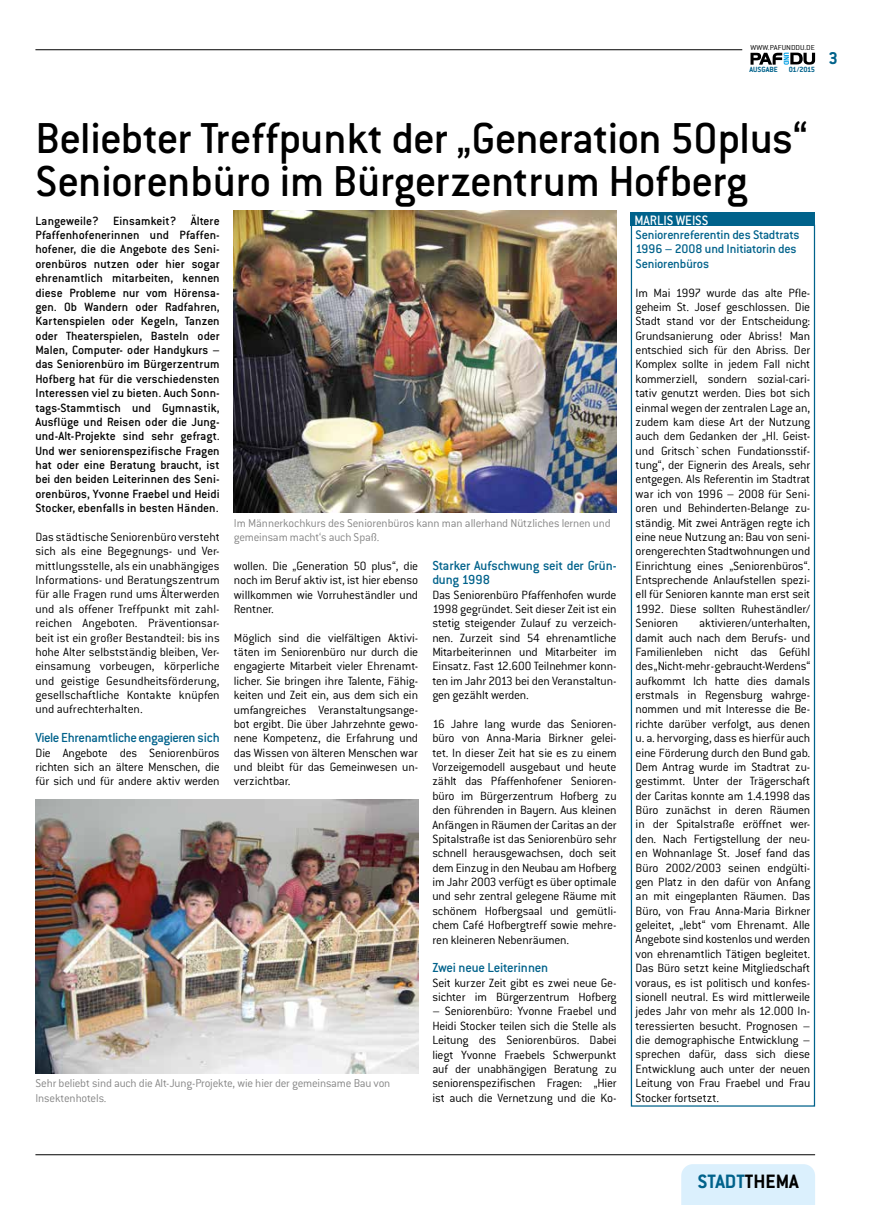
<style>
.page{position:relative;width:886px;height:1205px;background:#fff}
.page>*{position:absolute;margin:0;border:0;box-sizing:border-box;transform-origin:0 0}
.t1{font:500 47.5px/43.1px "Conduit ITC Std";letter-spacing:-.015em;color:#000}
.t2{font:700 21.25px "Conduit ITC Std";color:#00628b}
.t3{font:700 18.75px "Conduit ITC Std";color:#00628b}
.t4{font:500 15px "Conduit ITC Std";color:#fff;scale:.95 1}
.t5{font:500 14.38px/14.4px "Conduit ITC Std";letter-spacing:-.015em;color:#00628b}
.t6{font:500 13.75px/14.4px "Conduit ITC Std";letter-spacing:-.015em;color:#00628b}
.t7{font:300 13.12px/14.4px "Conduit ITC Std";letter-spacing:-.015em;color:#000;text-align:justify}
.t8{font:500 13.12px/14.4px "Conduit ITC Std";letter-spacing:-.005em;color:#000;text-align:justify}
.t9{font:300 12.5px/14.4px "Conduit ITC Std";letter-spacing:-.015em;color:#878787}
.t10{font:700 8.25px "Conduit ITC Std";letter-spacing:-.005em;color:#00628b}
.t11{font:300 7.88px "Conduit ITC Std";letter-spacing:.01em;color:#000;scale:1.1 1}
.s1{color:#000}
</style>
<div class="page">
<svg style="left:750px;top:53px;width:65px;height:12px"></svg>
<div style="left:681px;top:1164px;width:134px;height:41px;background:#dbf0fd"></div>
<hr style="left:35px;top:1154px;width:780px;height:1px;background:#000">
<hr style="left:35px;top:50px;width:707px;height:1px;background:#000">
<img style="left:234px;top:210px;width:383px;height:302px">
<img style="left:35px;top:800px;width:383px;height:273px">
<div style="left:631px;top:225px;width:184px;height:881px;border:1px solid #00628b"></div>
<div style="left:631px;top:213px;width:184px;height:13px;background:#00628b"></div>
<p class="t11" style="left:750px;top:42px;width:60px">WWW.PAFUNDDU.DE</p>
<p class="t10" style="left:749px;top:65px;width:30px">AUSGABE</p>
<p class="t10" style="left:789px;top:65px;width:28px">01/2015</p>
<h3 class="t3" style="left:828px;top:47px;width:11px">3</h3>
<h1 class="t1" style="left:35px;top:115px;width:774px">Beliebter Treffpunkt der „Generation 50plus“<br>Seniorenbüro im Bürgerzentrum Hofberg</h1>
<p class="t8" style="left:35px;top:213px;width:186px">Langeweile? Einsamkeit? Ältere Pfaffenhofenerinnen und Pfaffen&shy;hofener, die die Angebote des Seni&shy;orenbüros nutzen oder hier sogar ehrenamtlich mitarbeiten, kennen diese Probleme nur vom Hörensa&shy;gen. Ob Wandern oder Radfahren, Kartenspielen oder Kegeln, Tanzen oder Theaterspielen, Basteln oder Malen, Computer- oder Handykurs – das Seniorenbüro im Bürgerzentrum Hofberg hat für die verschiedensten Interessen viel zu bieten. Auch Sonn&shy;tags-Stammtisch und Gymnastik, Ausflüge und Reisen oder die Jung&shy;und-Alt-Projekte sind sehr gefragt.<br>Und wer seniorenspezifische Fragen hat oder eine Beratung braucht, ist bei den beiden Leiterinnen des Seni&shy;orenbüros, Yvonne Fraebel und Heidi Stocker, ebenfalls in besten Händen.</p>
<p class="t7" style="left:35px;top:529px;width:186px">Das städtische Seniorenbüro versteht sich als eine Begegnungs- und Ver&shy;mittlungsstelle, als ein unabhängiges Informations- und Beratungszentrum für alle Fragen rund ums Älterwerden und als offener Treffpunkt mit zahl&shy;reichen Angeboten. Präventionsar&shy;beit ist ein großer Bestandteil: bis ins hohe Alter selbstständig bleiben, Ver&shy;einsamung vorbeugen, körperliche und geistige Gesundheitsförderung, gesellschaftliche Kontakte knüpfen und aufrechterhalten.</p>
<p class="t5" style="left:35px;top:730px;width:186px">Viele Ehrenamtliche engagieren sich</p>
<p class="t7" style="left:35px;top:745px;width:186px">Die Angebote des Seniorenbüros richten sich an ältere Menschen, die für sich und für andere aktiv werden</p>
<p class="t9" style="left:234px;top:515px;width:378px">Im Männerkochkurs des Seniorenbüros kann man allerhand Nützliches lernen und gemeinsam macht‘s auch Spaß.</p>
<p class="t5" style="left:432px;top:558px;width:186px">Starker Aufschwung seit der Grün&shy;dung 1998</p>
<p class="t7" style="left:432px;top:587px;width:186px">Das Seniorenbüro Pfaffenhofen wurde 1998 gegründet. Seit dieser Zeit ist ein stetig steigender Zulauf zu verzeich&shy;nen. Zurzeit sind 54 ehrenamtliche Mitarbeiterinnen und Mitarbeiter im Einsatz. Fast 12.600 Teilnehmer konn&shy;ten im Jahr 2013 bei den Veranstaltun&shy;gen gezählt werden.</p>
<p class="t7" style="left:432px;top:716px;width:186px">16 Jahre lang wurde das Senioren&shy;büro von Anna-Maria Birkner gelei&shy;tet. In dieser Zeit hat sie es zu einem Vorzeigemodell ausgebaut und heute zählt das Pfaffenhofener Senioren&shy;büro im Bürgerzentrum Hofberg zu den führenden in Bayern. Aus kleinen Anfängen in Räumen der Caritas an der Spitalstraße ist das Seniorenbüro sehr schnell herausgewachsen, doch seit dem Einzug in den Neubau am Hofberg im Jahr 2003 verfügt es über optimale und sehr zentral gelegene Räume mit schönem Hofbergsaal und gemütli&shy;chem Café Hofbergtreff sowie mehre&shy;ren kleineren Nebenräumen.</p>
<p class="t5" style="left:432px;top:960px;width:117px">Zwei neue Leiterinnen</p>
<p class="t7" style="left:432px;top:975px;width:186px">Seit kurzer Zeit gibt es zwei neue Ge&shy;sichter im Bürgerzentrum Hofberg</p>
<p class="t7" style="left:432px;top:1004px;width:186px">– Seniorenbüro: Yvonne Fraebel und Heidi Stocker teilen sich die Stelle als Leitung des Seniorenbüros. Dabei liegt Yvonne Fraebels Schwerpunkt auf der unabhängigen Beratung zu seniorenspezifischen Fragen: „Hier ist auch die Vernetzung und die Ko-</p>
<p class="t7" style="left:234px;top:558px;width:186px">wollen. Die „Generation 50 plus“, die noch im Beruf aktiv ist, ist hier ebenso willkommen wie Vorruheständler und Rentner.</p>
<p class="t7" style="left:234px;top:630px;width:186px">Möglich sind die vielfältigen Aktivi&shy;täten im Seniorenbüro nur durch die engagierte Mitarbeit vieler Ehrenamt&shy;licher. Sie bringen ihre Talente, Fähig&shy;keiten und Zeit ein, aus dem sich ein umfangreiches Veranstaltungsange&shy;bot ergibt. Die über Jahrzehnte gewo&shy;nene Kompetenz, die Erfahrung und das Wissen von älteren Menschen war und bleibt für das Gemeinwesen un&shy;verzichtbar.</p>
<p class="t9" style="left:35px;top:1076px;width:356px">Sehr beliebt sind auch die Alt-Jung-Projekte, wie hier der gemeinsame Bau von<br>Insektenhotels.</p>
<p class="t4" style="left:634px;top:211px;width:80px">MARLIS WEISS</p>
<p class="t6" style="left:636px;top:227px;width:166px">Seniorenreferentin des Stadtrats<br>1996 – 2008 und Initiatorin des<br>Seniorenbüros</p>
<p class="t7" style="left:636px;top:285px;width:176px">Im Mai 1997 wurde das alte Pfle&shy;geheim St. Josef geschlossen. Die Stadt stand vor der Entscheidung:<br>Grundsanierung oder Abriss! Man entschied sich für den Abriss. Der Komplex sollte in jedem Fall nicht kommerziell, sondern sozial-cari&shy;tativ genutzt werden. Dies bot sich einmal wegen der zentralen Lage an, zudem kam diese Art der Nutzung auch dem Gedanken der „Hl. Geist&shy;und Gritsch`schen Fundationsstif&shy;tung“, der Eignerin des Areals, sehr entgegen. Als Referentin im Stadtrat war ich von 1996 – 2008 für Seni&shy;oren und Behinderten-Belange zu&shy;ständig. Mit zwei Anträgen regte ich eine neue Nutzung an: Bau von seni&shy;orengerechten Stadtwohnungen und Einrichtung eines „Seniorenbüros“.<br>Entsprechende Anlaufstellen spezi&shy;ell für Senioren kannte man erst seit 1992. Diese sollten Ruheständler/ Senioren</p>
<p class="t7" style="left:636px;top:615px;width:176px;text-indent:63px">aktivieren/unterhalten, damit auch nach dem Berufs- und Familienleben nicht das Gefühl des „Nicht-mehr - gebraucht-Werdens“ aufkommt Ich hatte dies damals erstmals in Regensburg wahrge&shy;nommen und mit Interesse die Be&shy;richte darüber verfolgt, aus denen u. a. hervorging, dass es hierfür auch eine Förderung durch den Bund gab.<br>Dem Antrag wurde im Stadtrat zu&shy;gestimmt. Unter der Trägerschaft der Caritas konnte am 1.4.1998 das Büro zunächst in deren Räumen in der Spitalstraße eröffnet wer&shy;den. Nach Fertigstellung der neu&shy;en Wohnanlage St. Josef fand das Büro 2002/2003 seinen endgülti&shy;gen Platz in den dafür von Anfang an mit eingeplanten Räumen. Das Büro, von Frau Anna-Maria Birkner geleitet, „lebt“ vom Ehrenamt. Alle Angebote sind kostenlos und werden von ehrenamtlich Tätigen begleitet.<br>Das Büro setzt keine Mitgliedschaft voraus, es ist politisch und konfes&shy;sionell neutral. Es wird mittlerweile jedes Jahr von mehr als 12.000 In&shy;teressierten besucht. Prognosen – die demographische Entwicklung – sprechen dafür, dass sich diese Entwicklung auch unter der neuen Leitung von Frau Fraebel und Frau Stocker fortsetzt.</p>
<h2 class="t2" style="left:697px;top:1169px;width:103px">STADT<span class="s1">THEMA</span></h2>
</div>
